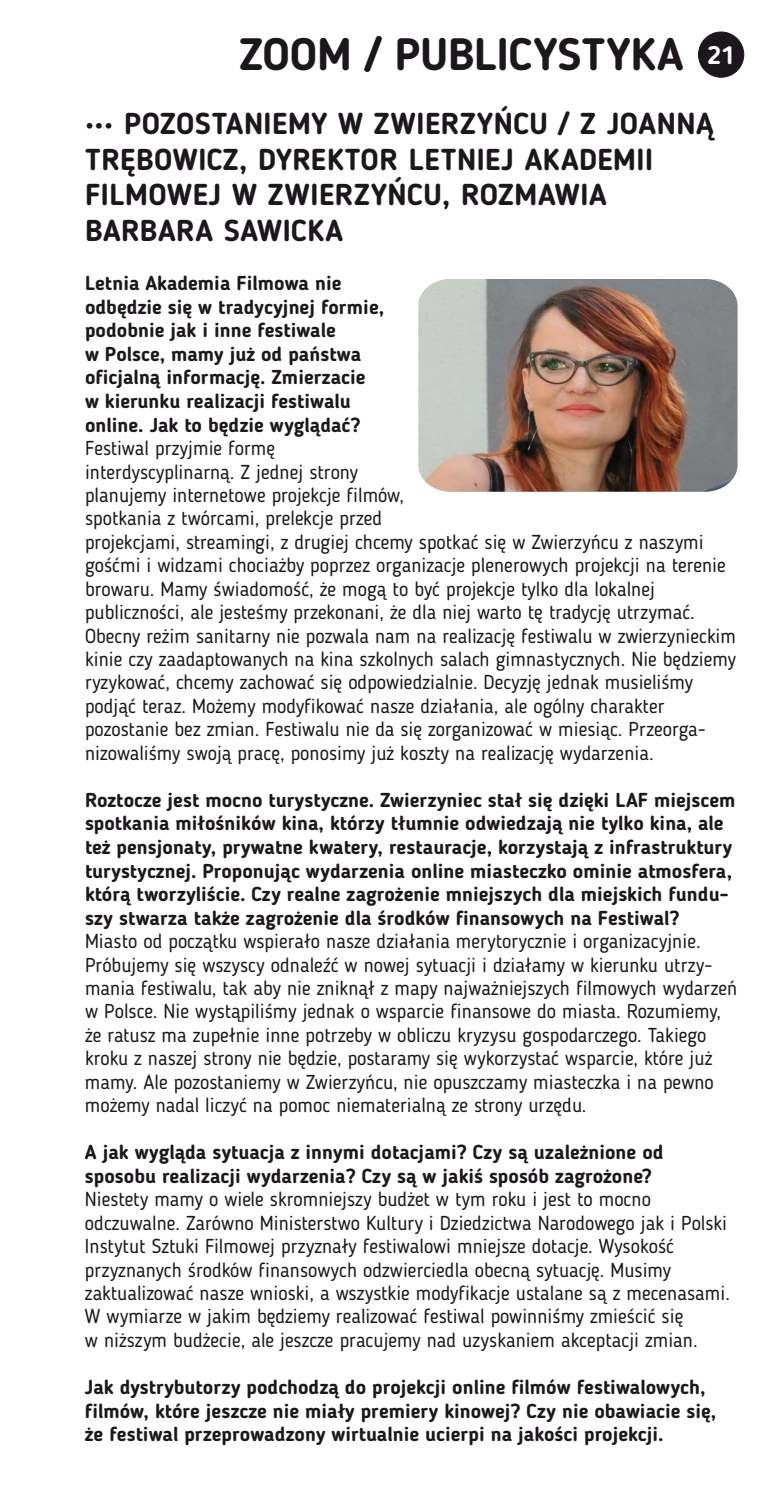
<style>
.page{position:relative;width:780px;height:1489px;background:#fff}
.page>*{position:absolute;margin:0;border:0;box-sizing:border-box;transform-origin:0 0}
.t1{font:700 45px "Blogger Sans";color:#1c171c}
.t2{font:700 30px/35.2px "Blogger Sans";letter-spacing:.015em;color:#1c171c}
.t3{font:20px/23.5px "Blogger Sans";color:#1c171c}
.t4{font:700 20px/23.5px "Blogger Sans";color:#1c171c}
</style>
<div class="page">
<div style="left:698px;top:32px;width:46px;height:45px;background:#1c171c;border:1px solid #1c171c;border-radius:50%"></div>
<img style="left:418px;top:279px;width:319px;height:212px">
<h1 class="t1" style="left:239px;top:36px;width:497px">ZOOM / PUBLICYSTYKA <sup>21</sup></h1>
<h2 class="t2" style="left:85px;top:109px;width:630px">••• POZOSTANIEMY W ZWIERZYŃCU / Z JOANNĄ<br>TRĘBOWICZ, DYREKTOR LETNIEJ AKADEMII<br>FILMOWEJ W ZWIERZYŃCU, ROZMAWIA<br>BARBARA SAWICKA</h2>
<p class="t4" style="left:85px;top:273px;width:300px">Letnia Akademia Filmowa nie odbędzie się w tradycyjnej formie, podobnie jak i inne festiwale<br>w Polsce, mamy już od państwa oficjalną informację. Zmierzacie w kierunku realizacji festiwalu online. Jak to będzie wyglądać?</p>
<p class="t3" style="left:85px;top:438px;width:652px">Festiwal przyjmie formę<br>interdyscyplinarną. Z jednej strony<br>planujemy internetowe projekcje filmów,<br>spotkania z twórcami, prelekcje przed<br>projekcjami, streamingi, z drugiej chcemy spotkać się w Zwierzyńcu z naszymi gośćmi i widzami chociażby poprzez organizacje plenerowych projekcji na terenie browaru. Mamy świadomość, że mogą to być projekcje tylko dla lokalnej publiczności, ale jesteśmy przekonani, że dla niej warto tę tradycję utrzymać.<br>Obecny reżim sanitarny nie pozwala nam na realizację festiwalu w zwierzynieckim kinie czy zaadaptowanych na kina szkolnych salach gimnastycznych. Nie będziemy ryzykować, chcemy zachować się odpowiedzialnie. Decyzję jednak musieliśmy podjąć teraz. Możemy modyfikować nasze działania, ale ogólny charakter pozostanie bez zmian. Festiwalu nie da się zorganizować w miesiąc. Przeorga&shy;nizowaliśmy swoją pracę, ponosimy już koszty na realizację wydarzenia.</p>
<p class="t4" style="left:85px;top:789px;width:652px">Roztocze jest mocno turystyczne. Zwierzyniec stał się dzięki LAF miejscem spotkania miłośników kina, którzy tłumnie odwiedzają nie tylko kina, ale też pensjonaty, prywatne kwatery, restauracje, korzystają z infrastruktury turystycznej. Proponując wydarzenia online miasteczko ominie atmosfera, którą tworzyliście. Czy realne zagrożenie mniejszych dla miejskich fundu&shy;szy stwarza także zagrożenie dla środków finansowych na Festiwal?</p>
<p class="t3" style="left:85px;top:931px;width:653px">Miasto od początku wspierało nasze działania merytorycznie i organizacyjnie.<br>Próbujemy się wszyscy odnaleźć w nowej sytuacji i działamy w kierunku utrzy&shy;mania festiwalu, tak aby nie zniknął z mapy najważniejszych filmowych wydarzeń w Polsce. Nie wystąpiliśmy jednak o wsparcie finansowe do miasta. Rozumiemy, że ratusz ma zupełnie inne potrzeby w obliczu kryzysu gospodarczego. Takiego kroku z naszej strony nie będzie, postaramy się wykorzystać wsparcie, które już mamy. Ale pozostaniemy w Zwierzyńcu, nie opuszczamy miasteczka i na pewno możemy nadal liczyć na pomoc niematerialną ze strony urzędu.</p>
<p class="t4" style="left:85px;top:1142px;width:580px">A jak wygląda sytuacja z innymi dotacjami? Czy są uzależnione od sposobu realizacji wydarzenia? Czy są w jakiś sposób zagrożone?</p>
<p class="t3" style="left:85px;top:1189px;width:646px">Niestety mamy o wiele skromniejszy budżet w tym roku i jest to mocno odczuwalne. Zarówno Ministerstwo Kultury i Dziedzictwa Narodowego jak i Polski Instytut Sztuki Filmowej przyznały festiwalowi mniejsze dotacje. Wysokość przyznanych środków finansowych odzwierciedla obecną sytuację. Musimy zaktualizować nasze wnioski, a wszystkie modyfikacje ustalane są z mecenasami.<br>W wymiarze w jakim będziemy realizować festiwal powinniśmy zmieścić się<br>w niższym budżecie, ale jeszcze pracujemy nad uzyskaniem akceptacji zmian.</p>
<p class="t4" style="left:85px;top:1376px;width:632px">Jak dystrybutorzy podchodzą do projekcji online filmów festiwalowych, filmów, które jeszcze nie miały premiery kinowej? Czy nie obawiacie się, że festiwal przeprowadzony wirtualnie ucierpi na jakości projekcji.</p>
</div>
